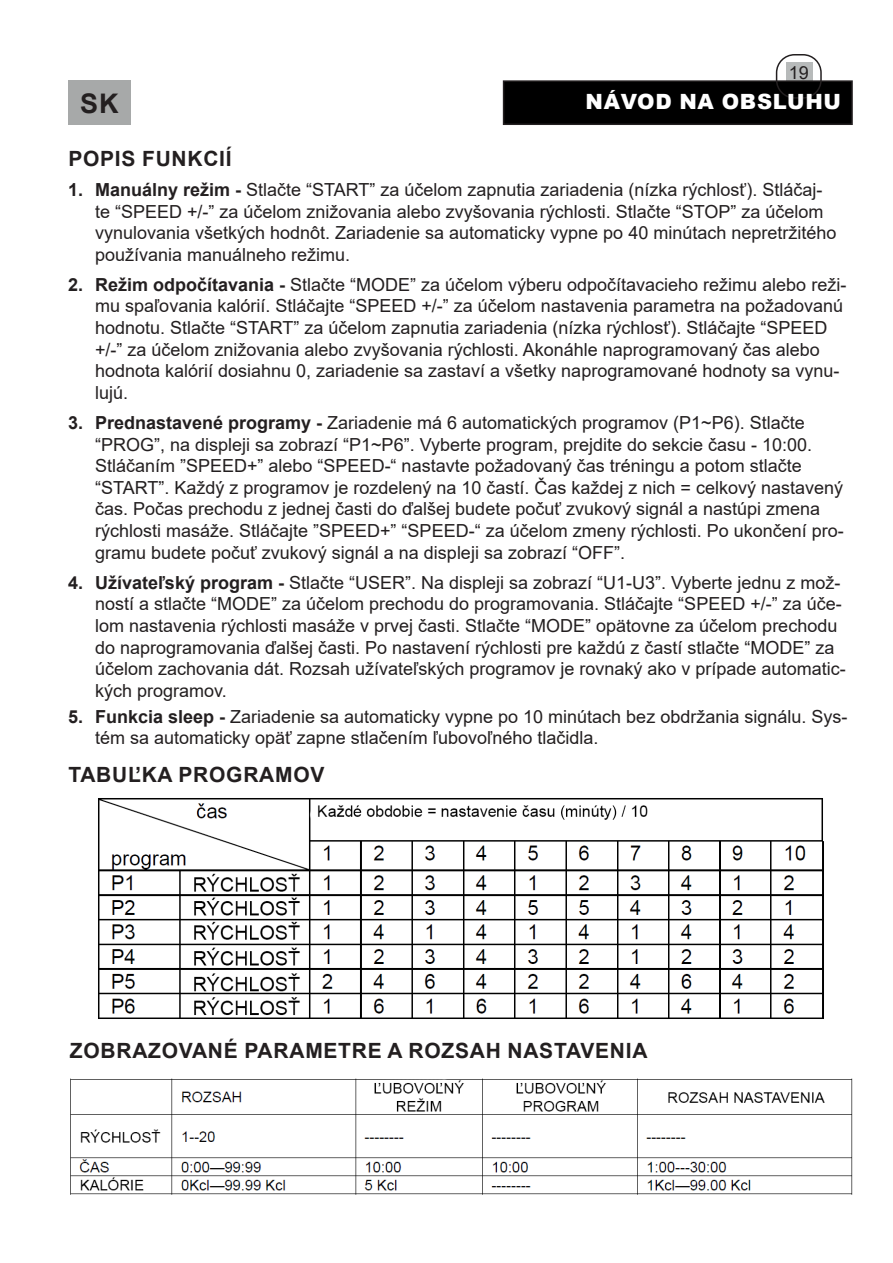
<style>
.page{position:relative;width:893px;height:1263px;background:#fff}
.page>*{position:absolute;margin:0;border:0;box-sizing:border-box;transform-origin:0 0}
.t1{font:700 27px "Arial";color:#231f20}
.t2{font:700 21px "Arial";letter-spacing:.035em;color:#231f20}
.Title_2_-_List{font:900 21px "Arial";letter-spacing:.035em;color:#fff}
.t3{font:18px/21.6px "Arial";color:#231f20}
.s1{font-weight:700}
</style>
<div class="page">
<div style="left:786px;top:62px;width:26px;height:21px;background:#b7baba"></div>
<div style="left:504px;top:81px;width:348px;height:43px;background:#000"></div>
<div style="left:503px;top:80px;width:350px;height:45px;border:2px solid #231f20"></div>
<div style="left:776px;top:54px;width:46px;height:45px;border:2px solid #231f20;border-radius:18px"></div>
<div style="left:68px;top:80px;width:63px;height:45px;background:#a7a9a9"></div>
<img style="left:98px;top:798px;width:726px;height:221px">
<img style="left:70px;top:1078px;width:783px;height:117px">
<p class="t3" style="left:789px;top:61px;width:22px">19</p>
<h1 class="t1" style="left:80px;top:84px;width:40px">SK</h1>
<p class="Title_2_-_List" style="left:586px;top:87px;width:257px">NÁVOD NA OBSLUHU</p>
<p class="t2" style="left:68px;top:144px;width:165px">POPIS FUNKCIÍ</p>
<p class="t3" style="left:95px;top:179px;width:743px;text-indent:-27px"><span class="s1">1. Manuálny režim -</span> Stlačte “START” za účelom zapnutia zariadenia (nízka rýchlosť). Stláčaj&shy;te “SPEED +/-” za účelom znižovania alebo zvyšovania rýchlosti. Stlačte “STOP” za účelom vynulovania všetkých hodnôt. Zariadenie sa automaticky vypne po 40 minútach nepretržitého používania manuálneho režimu.</p>
<p class="t3" style="left:95px;top:274px;width:753px;text-indent:-27px"><span class="s1">2. Režim odpočítavania -</span> Stlačte “MODE” za účelom výberu odpočítavacieho režimu alebo reži&shy;mu spaľovania kalórií. Stláčajte “SPEED +/-” za účelom nastavenia parametra na požadovanú hodnotu. Stlačte “START” za účelom zapnutia zariadenia (nízka rýchlosť). Stláčajte “SPEED +/-” za účelom znižovania alebo zvyšovania rýchlosti. Akonáhle naprogramovaný čas alebo hodnota kalórií dosiahnu 0, zariadenie sa zastaví a všetky naprogramované hodnoty sa vynu&shy;lujú.</p>
<p class="t3" style="left:95px;top:412px;width:750px;text-indent:-27px"><span class="s1">3. Prednastavené programy -</span> Zariadenie má 6 automatických programov (P1~P6). Stlačte “PROG”, na displeji sa zobrazí “P1~P6”. Vyberte program, prejdite do sekcie času - 10:00.<br>Stláčaním ”SPEED+” alebo “SPEED-“ nastavte požadovaný čas tréningu a potom stlačte “START”. Každý z programov je rozdelený na 10 častí. Čas každej z nich = celkový nastavený čas. Počas prechodu z jednej časti do ďalšej budete počuť zvukový signál a nastúpi zmena rýchlosti masáže. Stláčajte ”SPEED+” “SPEED-“ za účelom zmeny rýchlosti. Po ukončení pro&shy;gramu budete počuť zvukový signál a na displeji sa zobrazí “OFF”.</p>
<p class="t3" style="left:95px;top:571px;width:752px;text-indent:-27px"><span class="s1">4. Užívateľský program -</span> Stlačte “USER”. Na displeji sa zobrazí “U1-U3”. Vyberte jednu z mož&shy;ností a stlačte “MODE” za účelom prechodu do programovania. Stláčajte “SPEED +/-” za úče&shy;lom nastavenia rýchlosti masáže v prvej časti. Stlačte “MODE” opätovne za účelom prechodu do naprogramovania ďalšej časti. Po nastavení rýchlosti pre každú z častí stlačte “MODE” za účelom zachovania dát. Rozsah užívateľských programov je rovnaký ako v prípade automatic&shy;kých programov.</p>
<p class="t3" style="left:95px;top:705px;width:754px;text-indent:-27px"><span class="s1">5. Funkcia sleep -</span> Zariadenie sa automaticky vypne po 10 minútach bez obdržania signálu. Sys&shy;tém sa automaticky opäť zapne stlačením ľubovoľného tlačidla.</p>
<p class="t2" style="left:68px;top:760px;width:258px">TABUĽKA PROGRAMOV</p>
<p class="t2" style="left:70px;top:1036px;width:579px">ZOBRAZOVANÉ PARAMETRE A ROZSAH NASTAVENIA</p>
</div>
